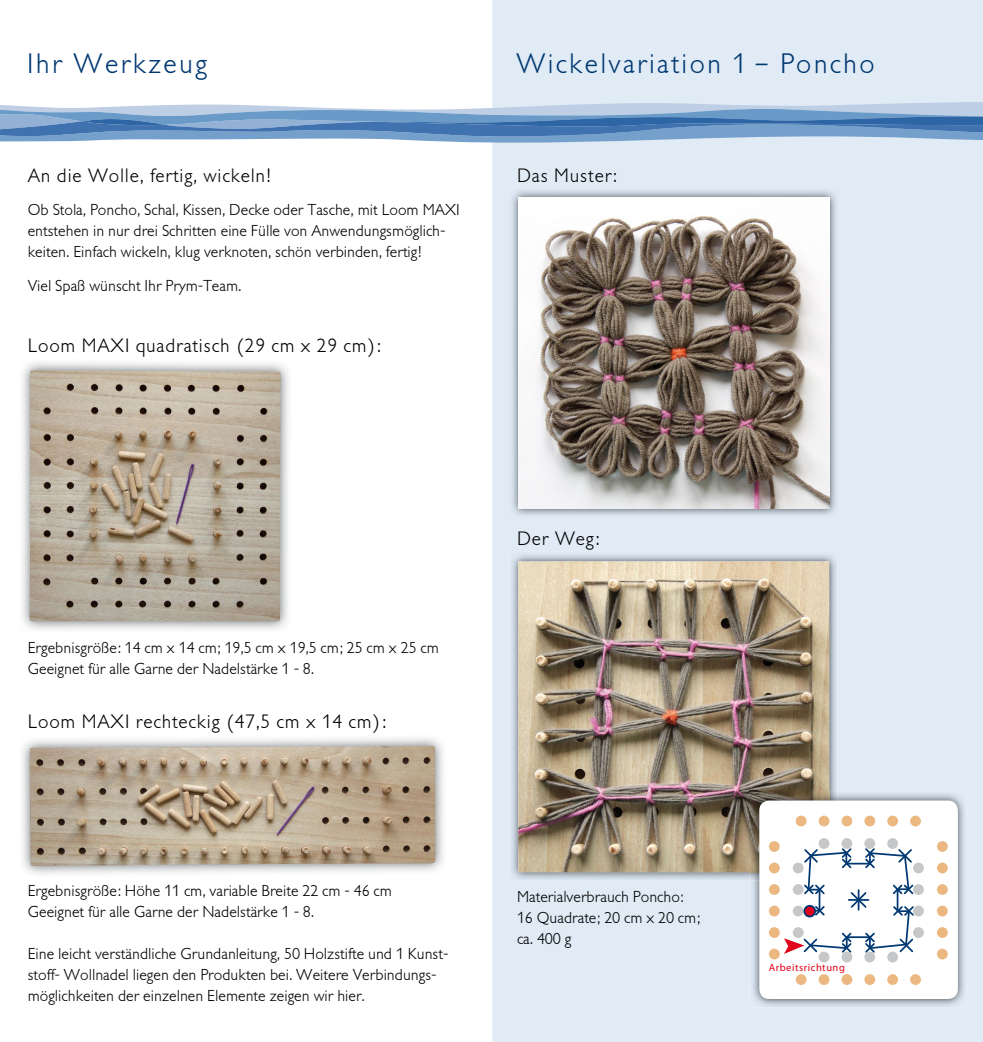
<style>
.page{position:relative;width:983px;height:1042px;background:#fff}
.page>*{position:absolute;margin:0;border:0;box-sizing:border-box;transform-origin:0 0}
.t1{font:300 28px "Gill Sans BQ";letter-spacing:.08em;color:#003871}
.t2{font:300 19.25px "Gill Sans BQ";letter-spacing:.04em;color:#000}
.t3{font:300 15.75px/21px "Gill Sans BQ";color:#000}
.t4{font:10.5px "Myriad Pro";letter-spacing:.05em;color:#e2001a}
</style>
<div class="page">
<svg style="left:0;top:102px;width:982px;height:42px;background:#8caed2"></svg>
<img style="left:508px;top:188px;width:330px;height:329px">
<img style="left:518px;top:198px;width:310px;height:310px">
<img style="left:508px;top:552px;width:329px;height:329px">
<img style="left:518px;top:561px;width:310px;height:311px">
<img style="left:749px;top:791px;width:217px;height:216px">
<img style="left:749px;top:791px;width:88px;height:90px">
<img style="left:749px;top:791px;width:79px;height:81px">
<svg style="left:759px;top:800px;width:198px;height:199px"></svg>
<div style="left:804px;top:906px;width:11px;height:10px;background:#e2001a;border-radius:50%"></div>
<div style="left:803px;top:905px;width:12px;height:12px;border:2px solid #003871;border-radius:50%"></div>
<img style="left:22px;top:738px;width:421px;height:136px">
<img style="left:30px;top:746px;width:406px;height:120px">
<img style="left:22px;top:362px;width:267px;height:268px">
<img style="left:29px;top:370px;width:252px;height:251px">
<p class="t1" style="left:27px;top:48px;width:181px">Ihr Werkzeug</p>
<p class="t1" style="left:516px;top:48px;width:360px">Wickelvariation 1 – Poncho</p>
<p class="t2" style="left:28px;top:165px;width:244px">An die Wolle, fertig, wickeln!</p>
<p class="t3" style="left:28px;top:200px;width:433px">Ob Stola, Poncho, Schal, Kissen, Decke oder Tasche, mit Loom MAXI entstehen in nur drei Schritten eine Fülle von Anwendungsmöglich&shy;keiten. Einfach wickeln, klug verknoten, schön verbinden, fertig!</p>
<p class="t3" style="left:28px;top:275px;width:215px">Viel Spaß wünscht Ihr Prym-Team.</p>
<p class="t2" style="left:28px;top:334px;width:354px">Loom MAXI quadratisch (29 cm x 29 cm):</p>
<p class="t2" style="left:517px;top:165px;width:101px">Das Muster:</p>
<p class="t3" style="left:28px;top:637px;width:412px">Ergebnisgröße: 14 cm x 14 cm; 19,5 cm x 19,5 cm; 25 cm x 25 cm<br>Geeignet für alle Garne der Nadelstärke 1 - 8.</p>
<p class="t2" style="left:28px;top:711px;width:360px">Loom MAXI rechteckig (47,5 cm x 14 cm):</p>
<p class="t3" style="left:28px;top:880px;width:365px">Ergebnisgröße: Höhe 11 cm, variable Breite 22 cm - 46 cm<br>Geeignet für alle Garne der Nadelstärke 1 - 8.</p>
<p class="t3" style="left:28px;top:943px;width:422px">Eine leicht verständliche Grundanleitung, 50 Holzstifte und 1 Kunst&shy;stoff- Wollnadel liegen den Produkten bei. Weitere Verbindungs&shy;möglichkeiten der einzelnen Elemente zeigen wir hier.</p>
<p class="t2" style="left:517px;top:527px;width:84px">Der Weg:</p>
<p class="t3" style="left:517px;top:886px;width:185px">Materialverbrauch Poncho:<br>16 Quadrate; 20 cm x 20 cm; ca. 400 g</p>
<p class="t4" style="left:768px;top:962px;width:77px">Arbeitsrichtung</p>
</div>
